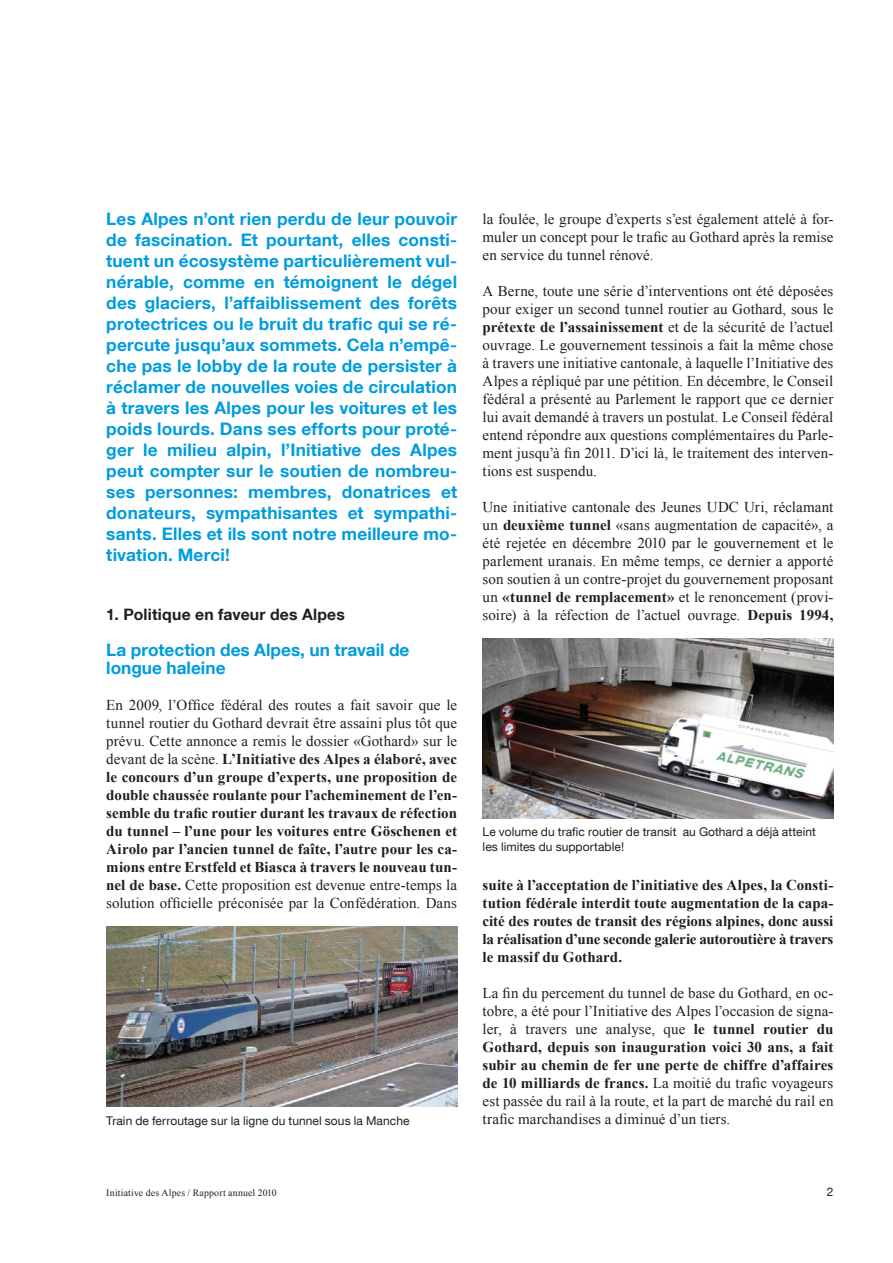
<style>
.page{position:relative;width:893px;height:1263px;background:#fff}
.page>*{position:absolute;margin:0;border:0;box-sizing:border-box;transform-origin:0 0}
.t1{font:700 17.25px/21px "Helvetica Neue LT Com";letter-spacing:.005em;color:#009cdd;text-align:justify}
.t2{font:700 15.75px "Helvetica Neue LT Com";letter-spacing:.015em;color:#1f1e21}
.t3{font:15px/18px "Times New Roman";letter-spacing:.005em;color:#1f1e21;text-align:justify}
.t4{font:700 15px/18px "Times New Roman";color:#1f1e21;text-align:justify}
.t5{font:12px/15px "Helvetica Neue LT Com";letter-spacing:.005em;color:#1f1e21}
.t6{font:9.75px "Times New Roman";letter-spacing:.02em;color:#1f1e21}
.s1{font-weight:400}
.s2{font-weight:700}
</style>
<div class="page">
<img style="left:106px;top:926px;width:351px;height:180px">
<img style="left:483px;top:638px;width:350px;height:180px">
<p class="t1" style="left:106px;top:208px;width:352px">Les Alpes n’ont rien perdu de leur pouvoir de fascination. Et pourtant, elles consti&shy;tuent un écosystème particulièrement vul&shy;nérable, comme en témoignent le dégel des glaciers, l’affaiblissement des forêts protectrices ou le bruit du trafic qui se ré&shy;percute jusqu’aux sommets. Cela n’empê&shy;che pas le lobby de la route de persister à réclamer de nouvelles voies de circulation à travers les Alpes pour les voitures et les poids lourds. Dans ses efforts pour proté&shy;ger le milieu alpin, l’Initiative des Alpes peut compter sur le soutien de nombreu&shy;ses personnes: membres, donatrices et donateurs, sympathisantes et sympathi&shy;sants. Elles et ils sont notre meilleure mo&shy;tivation. Merci!</p>
<p class="t2" style="left:106px;top:605px;width:240px">1. Politique en faveur des Alpes</p>
<p class="t1" style="left:106px;top:641px;width:305px;line-height:18px">La protection des Alpes, un travail de longue haleine</p>
<p class="t4" style="left:106px;top:696px;width:352px"><span class="s1">En 2009, l’Office fédéral des routes a fait savoir que le tunnel routier du Gothard devrait être assaini plus tôt que prévu. Cette annonce a remis le dossier «Gothard» sur le devant de la scène.</span> L’Initiative des Alpes a élaboré, avec le concours d’un groupe d’experts, une proposition de double chaussée roulante pour l’acheminement de l’en&shy;semble du trafic routier durant les travaux de réfection du tunnel – l’une pour les voitures entre Göschenen et Airolo par l’ancien tunnel de faîte, l’autre pour les ca&shy;mions entre Erstfeld et Biasca à travers le nouveau tun&shy;nel de base. <span class="s1">Cette proposition est devenue entre-temps la solution officielle préconisée par la Confédération. Dans</span></p>
<p class="t3" style="left:483px;top:210px;width:352px">la foulée, le groupe d’experts s’est également attelé à for&shy;muler un concept pour le trafic au Gothard après la remise en service du tunnel rénové.</p>
<p class="t3" style="left:483px;top:282px;width:352px">A Berne, toute une série d’interventions ont été déposées pour exiger un second tunnel routier au Gothard, sous le <span class="s2">prétexte de l’assainissement</span> et de la sécurité de l’actuel ouvrage. Le gouvernement tessinois a fait la même chose à travers une initiative cantonale, à laquelle l’Initiative des Alpes a répliqué par une pétition. En décembre, le Conseil fédéral a présenté au Parlement le rapport que ce dernier lui avait demandé à travers un postulat. Le Conseil fédéral entend répondre aux questions complémentaires du Parle&shy;ment jusqu’à fin 2011. D’ici là, le traitement des interven&shy;tions est suspendu.</p>
<p class="t3" style="left:483px;top:498px;width:352px">Une initiative cantonale des Jeunes UDC Uri, réclamant un <span class="s2">deuxième tunnel</span> «sans augmentation de capacité», a été rejetée en décembre 2010 par le gouvernement et le parlement uranais. En même temps, ce dernier a apporté son soutien à un contre-projet du gouvernement proposant un <span class="s2">«tunnel de remplacement»</span> et le renoncement (provi&shy;soire) à la réfection de l’actuel ouvrage. <span class="s2">Depuis 1994,</span></p>
<p class="t5" style="left:483px;top:824px;width:335px">Le volume du trafic routier de transit au Gothard a déjà atteint les limites du supportable!</p>
<p class="t4" style="left:483px;top:876px;width:352px">suite à l’acceptation de l’initiative des Alpes, la Consti&shy;tution fédérale interdit toute augmentation de la capa&shy;cité des routes de transit des régions alpines, donc aussi la réalisation d’une seconde galerie autoroutière à travers le massif du Gothard.</p>
<p class="t3" style="left:483px;top:984px;width:352px">La fin du percement du tunnel de base du Gothard, en oc&shy;tobre, a été pour l’Initiative des Alpes l’occasion de signa&shy;ler, à travers une analyse, que <span class="s2">le tunnel routier du Gothard, depuis son inauguration voici 30 ans, a fait subir au chemin de fer une perte de chiffre d’affaires de 10 milliards de francs.</span> La moitié du trafic voyageurs est passée du rail à la route, et la part de marché du rail en</p>
<p class="t5" style="left:106px;top:1112px;width:305px">Train de ferroutage sur la ligne du tunnel sous la Manche</p>
<p class="t3" style="left:483px;top:1110px;width:249px">trafic marchandises a diminué d’un tiers.</p>
<p class="t6" style="left:106px;top:1186px;width:172px">Initiative des Alpes / Rapport annuel 2010</p>
<p class="t5" style="left:827px;top:1184px;width:8px">2</p>
</div>
